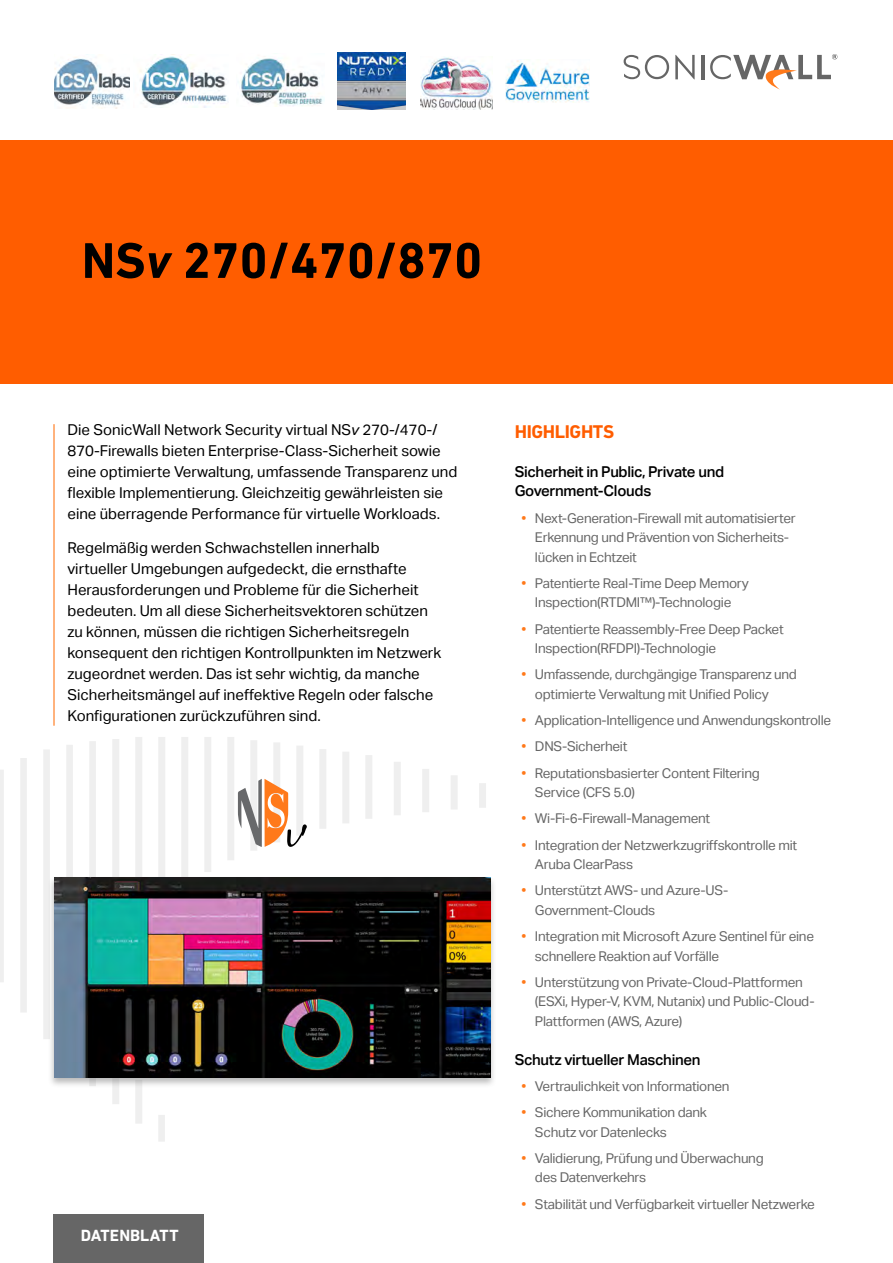
<style>
.page{position:relative;width:893px;height:1263px;background:#fff}
.page>*{position:absolute;margin:0;border:0;box-sizing:border-box;transform-origin:0 0}
.t1{font:700 51px "DIN Next LT Pro";color:#000}
.t2{font:700 18.75px "DIN Next LT Pro";letter-spacing:-.02em;color:#ff5d00}
.t3{font:700 16.5px "DIN Next LT Pro";letter-spacing:.005em;color:#fff}
.t4{font:15px/21px "Aktiv Grotesk";color:#000}
.t5{font:500 15px/19.5px "Aktiv Grotesk";letter-spacing:-.02em;color:#000}
.t6{font:13.5px/19.5px "Aktiv Grotesk";letter-spacing:-.02em;color:#666}
.s1{font-style:italic}
.s2{color:#ff791a}
</style>
<div class="page">
<svg style="left:0;top:737px;width:486px;height:404px"></svg>
<svg style="left:675px;top:55px;width:20px;height:24px"></svg>
<hr style="left:701px;top:55px;width:3px;height:24px;background:#666">
<svg style="left:624px;top:55px;width:45px;height:24px"></svg>
<svg style="left:710px;top:54px;width:127px;height:35px"></svg>
<div style="left:48px;top:876px;width:449px;height:211px;background:#666;opacity:.45"></div>
<img style="left:54px;top:877px;width:437px;height:200px">
<div style="left:0;top:141px;width:893px;height:243px;background:#ff5d00"></div>
<hr style="left:53px;top:424px;width:2px;height:302px;background:#ff791a">
<svg style="left:238px;top:779px;width:69px;height:68px"></svg>
<img style="left:54px;top:57px;width:76px;height:51px">
<img style="left:139px;top:54px;width:89px;height:54px">
<img style="left:238px;top:58px;width:86px;height:49px">
<img style="left:337px;top:53px;width:69px;height:57px">
<img style="left:420px;top:57px;width:72px;height:53px">
<img style="left:505px;top:60px;width:85px;height:43px">
<div style="left:53px;top:1215px;width:151px;height:48px;background:#666"></div>
<h1 class="t1" style="left:82px;top:231px;width:402px">NS<span class="s1">v</span> 270/470/870</h1>
<p class="t4" style="left:68px;top:419px;width:391px">Die SonicWall Network Security virtual NS<span class="s1">v</span> 270-/470-/ 870-Firewalls bieten Enterprise-Class-Sicherheit sowie eine optimierte Verwaltung, umfassende Transparenz und flexible Implementierung. Gleichzeitig gewährleisten sie eine überragende Performance für virtuelle Workloads.</p>
<p class="t4" style="left:68px;top:538px;width:375px">Regelmäßig werden Schwachstellen innerhalb virtueller Umgebungen aufgedeckt, die ernsthafte Herausforderungen und Probleme für die Sicherheit bedeuten. Um all diese Sicherheitsvektoren schützen zu können, müssen die richtigen Sicherheitsregeln konsequent den richtigen Kontrollpunkten im Netzwerk zugeordnet werden. Das ist sehr wichtig, da manche Sicherheitsmängel auf ineffektive Regeln oder falsche Konfigurationen zurückzuführen sind.</p>
<p class="t3" style="left:81px;top:1225px;width:99px">DATENBLATT</p>
<h2 class="t2" style="left:515px;top:421px;width:101px">HIGHLIGHTS</h2>
<p class="t5" style="left:515px;top:462px;width:211px">Sicherheit in Public, Private und<br>Government-Clouds</p>
<p class="t6" style="left:535px;top:508px;width:262px;text-indent:-14px"><span class="s2">•</span> Next-Generation-Firewall mit automatisierter<br>Erkennung und Prävention von Sicherheits&shy;lücken in Echtzeit</p>
<p class="t6" style="left:521px;top:573px;width:229px;text-align:center"><span class="s2">•</span> Patentierte Real-Time Deep Memory<br>Inspection(RTDMI™)-Technologie</p>
<p class="t6" style="left:535px;top:619px;width:250px;text-indent:-14px"><span class="s2">•</span> Patentierte Reassembly-Free Deep Packet<br>Inspection(RFDPI)-Technologie</p>
<p class="t6" style="left:535px;top:665px;width:263px;text-indent:-14px"><span class="s2">•</span> Umfassende, durchgängige Transparenz und optimierte Verwaltung mit Unified Policy</p>
<p class="t6" style="left:521px;top:711px;width:311px"><span class="s2">•</span> Application-Intelligence und Anwendungskontrolle</p>
<p class="t6" style="left:521px;top:737px;width:107px"><span class="s2">•</span> DNS-Sicherheit</p>
<p class="t6" style="left:535px;top:763px;width:226px;text-indent:-14px"><span class="s2">•</span> Reputationsbasierter Content Filtering<br>Service (CFS 5.0)</p>
<p class="t6" style="left:521px;top:809px;width:190px"><span class="s2">•</span> Wi-Fi-6-Firewall-Management</p>
<p class="t6" style="left:535px;top:835px;width:264px;text-indent:-14px"><span class="s2">•</span> Integration der Netzwerkzugriffskontrolle mit<br>Aruba ClearPass</p>
<p class="t6" style="left:535px;top:881px;width:195px;text-indent:-14px"><span class="s2">•</span> Unterstützt AWS- und Azure-US-<br>Government-Clouds</p>
<p class="t6" style="left:535px;top:927px;width:281px;text-indent:-14px"><span class="s2">•</span> Integration mit Microsoft Azure Sentinel für eine schnellere Reaktion auf Vorfälle</p>
<p class="t6" style="left:535px;top:972px;width:281px;text-indent:-14px"><span class="s2">•</span> Unterstützung von Private-Cloud-Plattformen (ESXi, Hyper-V, KVM, Nutanix) und Public-Cloud-<br>Plattformen (AWS, Azure)</p>
<p class="t5" style="left:515px;top:1050px;width:187px">Schutz virtueller Maschinen</p>
<p class="t6" style="left:521px;top:1076px;width:210px"><span class="s2">•</span> Vertraulichkeit von Informationen</p>
<p class="t6" style="left:535px;top:1103px;width:174px;text-indent:-14px"><span class="s2">•</span> Sichere Kommunikation dank<br>Schutz vor Datenlecks</p>
<p class="t6" style="left:535px;top:1148px;width:230px;text-indent:-14px"><span class="s2">•</span> Validierung, Prüfung und Überwachung des Datenverkehrs</p>
<p class="t6" style="left:521px;top:1194px;width:295px"><span class="s2">•</span> Stabilität und Verfügbarkeit virtueller Netzwerke</p>
</div>
